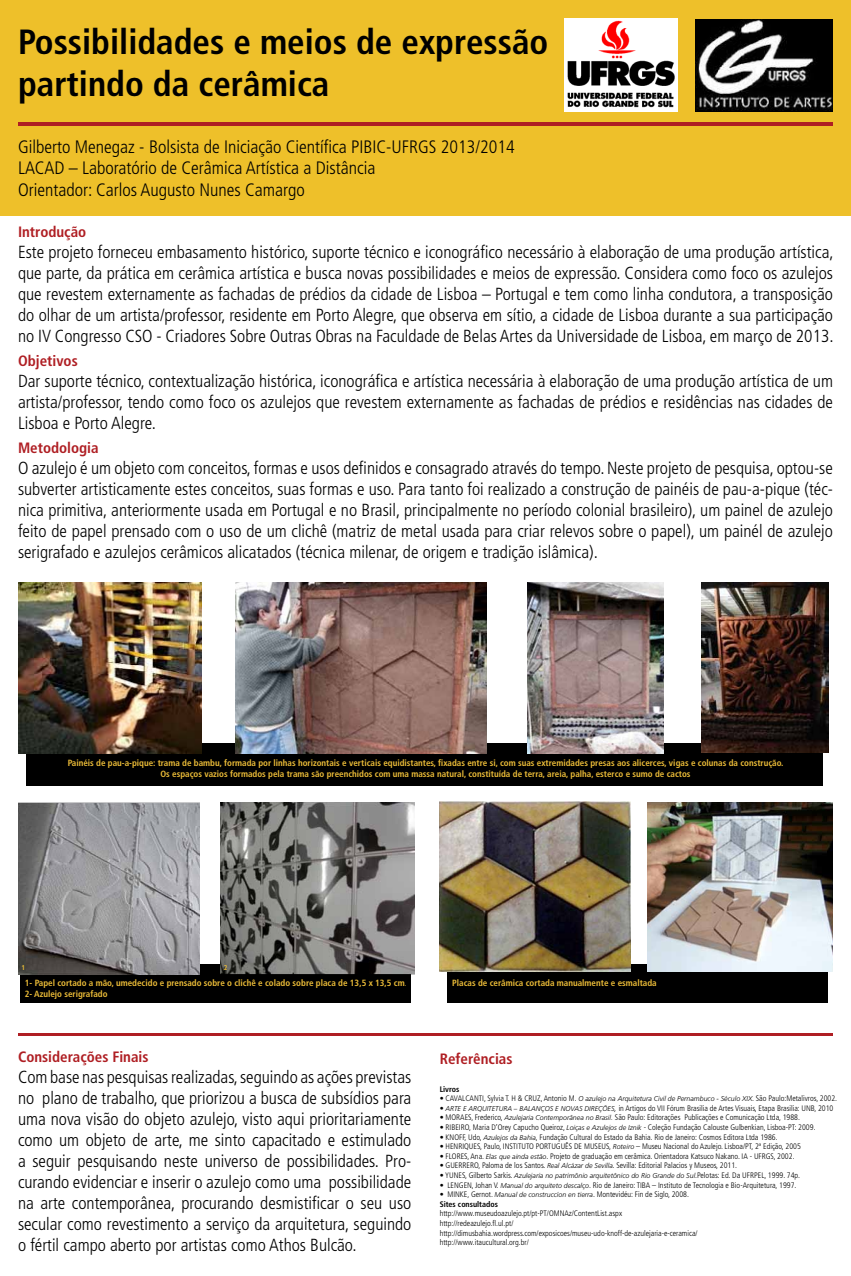
<style>
.page{position:relative;width:851px;height:1276px;background:#fff}
.page>*{position:absolute;margin:0;border:0;box-sizing:border-box;transform-origin:0 0}
.t1{font:700 condensed 35px/42px "Frutiger";color:#000}
.t2{font:300 condensed 18px/21.6px "Frutiger";color:#000}
.t3{font:300 condensed 17.5px/21px "Frutiger";color:#000;text-align:justify}
.t4{font:700 condensed 15px "Frutiger";color:#af1e23}
.t5{font:700 condensed 9px/10.8px "Frutiger";color:#edbd38;text-align:center}
.t6{font:300 condensed 8px/9.6px "Frutiger";color:#000}
.t7{font:700 condensed 8px "Frutiger";color:#000}
.t8{font:700 condensed 7px "Frutiger";color:#edbd38}
.s1{font-weight:300;font-style:italic;font-stretch:normal}
.s2{font-style:italic;font-stretch:normal;font-size:7px}
.s3{font-style:italic;font-stretch:normal}
.s4{font-weight:700}
</style>
<div class="page">
<div style="left:447px;top:964px;width:380px;height:38px;background:#000"></div>
<div style="left:21px;top:964px;width:390px;height:39px;background:#000"></div>
<div style="left:26px;top:743px;width:796px;height:43px;background:#000"></div>
<div style="left:0;top:0;width:850px;height:215px;background:#eec02a"></div>
<hr style="left:18px;top:122px;width:814px;height:3px;background:#af1e23">
<img style="left:564px;top:18px;width:113px;height:93px">
<img style="left:235px;top:583px;width:251px;height:170px">
<img style="left:527px;top:583px;width:136px;height:170px">
<img style="left:18px;top:802px;width:182px;height:172px">
<img style="left:220px;top:802px;width:195px;height:172px">
<img style="left:647px;top:802px;width:185px;height:169px">
<img style="left:439px;top:801px;width:191px;height:170px">
<img style="left:18px;top:583px;width:183px;height:171px">
<hr style="left:18px;top:1033px;width:814px;height:3px;background:#af1e23">
<img style="left:701px;top:583px;width:127px;height:170px">
<img style="left:695px;top:19px;width:137px;height:92px">
<h1 class="t1" style="left:18px;top:21px;width:532px">Possibilidades e meios de expressão partindo da cerâmica</h1>
<p class="t2" style="left:18px;top:136px;width:498px">Gilberto Menegaz - Bolsista de Iniciação Científica PIBIC-UFRGS 2013/2014<br>LACAD – Laboratório de Cerâmica Artística a Distância<br>Orientador: Carlos Augusto Nunes Camargo</p>
<p class="t4" style="left:18px;top:223px;width:70px">Introdução</p>
<p class="t3" style="left:18px;top:242px;width:817px">Este projeto forneceu embasamento histórico, suporte técnico e iconográfico necessário à elaboração de uma produção artística, que parte, da prática em cerâmica artística e busca novas possibilidades e meios de expressão. Considera como foco os azulejos que revestem externamente as fachadas de prédios da cidade de Lisboa – Portugal e tem como linha condutora, a transposição do olhar de um artista/professor, residente em Porto Alegre, que observa em sítio, a cidade de Lisboa durante a sua participação no IV Congresso CSO - Criadores Sobre Outras Obras na Faculdade de Belas Artes da Universidade de Lisboa, em março de 2013.</p>
<p class="t4" style="left:18px;top:352px;width:61px">Objetivos</p>
<p class="t3" style="left:18px;top:371px;width:816px">Dar suporte técnico, contextualização histórica, iconográfica e artística necessária à elaboração de uma produção artística de um artista/professor, tendo como foco os azulejos que revestem externamente as fachadas de prédios e residências nas cidades de Lisboa e Porto Alegre.</p>
<p class="t4" style="left:18px;top:439px;width:82px">Metodologia</p>
<p class="t3" style="left:18px;top:458px;width:816px">O azulejo é um objeto com conceitos, formas e usos definidos e consagrado através do tempo. Neste projeto de pesquisa, optou-se subverter artisticamente estes conceitos, suas formas e uso. Para tanto foi realizado a construção de painéis de pau-a-pique (téc&shy;nica primitiva, anteriormente usada em Portugal e no Brasil, principalmente no período colonial brasileiro), um painel de azulejo feito de papel prensado com o uso de um clichê (matriz de metal usada para criar relevos sobre o papel), um painél de azulejo serigrafado e azulejos cerâmicos alicatados (técnica milenar, de origem e tradição islâmica).</p>
<p class="t5" style="left:68px;top:757px;width:717px">Painéis de pau-a-pique: trama de bambu, formada por linhas horizontais e verticais equidistantes, fixadas entre si, com suas extremidades presas aos alicerces, vigas e colunas da construção.<br>Os espaços vazios formados pela trama são preenchidos com uma massa natural, constituída de terra, areia, palha, esterco e sumo de cactos</p>
<p class="t8" style="left:21px;top:963px;width:5px">1</p>
<p class="t8" style="left:224px;top:963px;width:5px">2</p>
<p class="t5" style="left:25px;top:977px;width:384px;text-align:left">1- Papel cortado a mão, umedecido e prensado sobre o clichê e colado sobre placa de 13,5 x 13,5 cm<span class="s1">.<br></span>2- Azulejo serigrafado</p>
<p class="t4" style="left:18px;top:1048px;width:132px">Considerações Finais</p>
<p class="t3" style="left:18px;top:1066px;width:395px">Com base nas pesquisas realizadas, seguindo as ações previstas no plano de trabalho, que priorizou a busca de subsídios para uma nova visão do objeto azulejo, visto aqui prioritariamente como um objeto de arte, me sinto capacitado e estimulado a seguir pesquisando neste universo de possibilidades. Pro&shy;curando evidenciar e inserir o azulejo como uma possibilidade na arte contemporânea, procurando desmistificar o seu uso secular como revestimento a serviço da arquitetura, seguindo o fértil campo aberto por artistas como Athos Bulcão.</p>
<p class="t5" style="left:452px;top:977px;width:206px">Placas de cerâmica cortada manualmente e esmaltada</p>
<p class="t4" style="left:439px;top:1050px;width:74px">Referências</p>
<p class="t7" style="left:439px;top:1084px;width:21px">Livros</p>
<p class="t6" style="left:439px;top:1093px;width:399px">• CAVALCANTI, Sylvia T. H &amp; CRUZ, Antonio M. <span class="s2">O azulejo na Arquitetura Civil de Pernambuco - Século XIX</span>. São Paulo:Metalivros, 2002.</p>
<p class="t6" style="left:439px;top:1103px;width:395px">• <span class="s2">ARTE E ARQUITETURA – BALANÇOS E NOVAS DIREÇÕES</span><span class="s3">,</span> in Artigos do VII Fórum Brasilia de Artes Visuais, Etapa Brasilia: UNB, 2010</p>
<p class="t6" style="left:439px;top:1113px;width:362px">• MORAES, Frederico, <span class="s2">Azulejaria Contemporânea no Brasil.</span> São Paulo: Editorações Publicações e Comunicação Ltda, 1988.</p>
<p class="t6" style="left:439px;top:1122px;width:377px">• RIBEIRO, Maria D’Orey Capucho Queiroz, <span class="s2">Loiças e Azulejos de Iznik</span> - Coleção Fundação Calouste Gulbenkian, Lisboa-PT: 2009.</p>
<p class="t6" style="left:439px;top:1132px;width:339px">• KNOFF, Udo, <span class="s2">Azulejos da Bahia</span>, Fundação Cultural do Estado da Bahia. Rio de Janeiro: Cosmos Editora Ltda 1986.</p>
<p class="t6" style="left:439px;top:1141px;width:362px">• HENRIQUES, Paulo, INSTITUTO PORTUGUÊS DE MUSEUS, <span class="s2">Roteiro</span> – Museu Nacional do Azulejo. Lisboa/PT, 2ª Edição, 2005</p>
<p class="t6" style="left:439px;top:1151px;width:356px">• FLORES, Ana. <span class="s2">Elas que ainda estão</span>. Projeto de graduação em cerâmica. Orientadora Katsuco Nakano. IA - UFRGS, 2002.</p>
<p class="t6" style="left:439px;top:1161px;width:299px">• GUERRERO, Paloma de los Santos. <span class="s2">Real Alcázar de Sevilla</span>. Sevilla: Editorial Palacios y Museos, 2011.</p>
<p class="t6" style="left:439px;top:1170px;width:361px">• YUNES, Gilberto Sarkis. <span class="s2">Azulejaria no patrimônio arquitetônico do Rio Grande do Sul</span>.Pelotas: Ed. Da UFRPEL, 1999. 74p.</p>
<p class="t6" style="left:439px;top:1180px;width:358px">• LENGEN, Johan V. <span class="s2">Manual do arquiteto descalço</span>. Rio de Janeiro: TIBA – Instituto de Tecnologia e Bio-Arquitetura, 1997.</p>
<p class="t6" style="left:439px;top:1189px;width:251px">• MINKE, Gernot. <span class="s2">Manual de construccíon en tierra</span>. Montevidéu: Fin de Siglo, 2008.<br><span class="s4">Sites consultados</span></p>
<p class="t6" style="left:439px;top:1209px;width:259px">http://www.museudoazulejo.pt/pt-PT/OMNAz/ContentList.aspx http://redeazulejo.fl.ul.pt/ http://dimusbahia.wordpress.com/exposicoes/museu-udo-knoff-de-azulejaria-e-ceramica/ http://www.itaucultural.org.br/</p>
</div>
